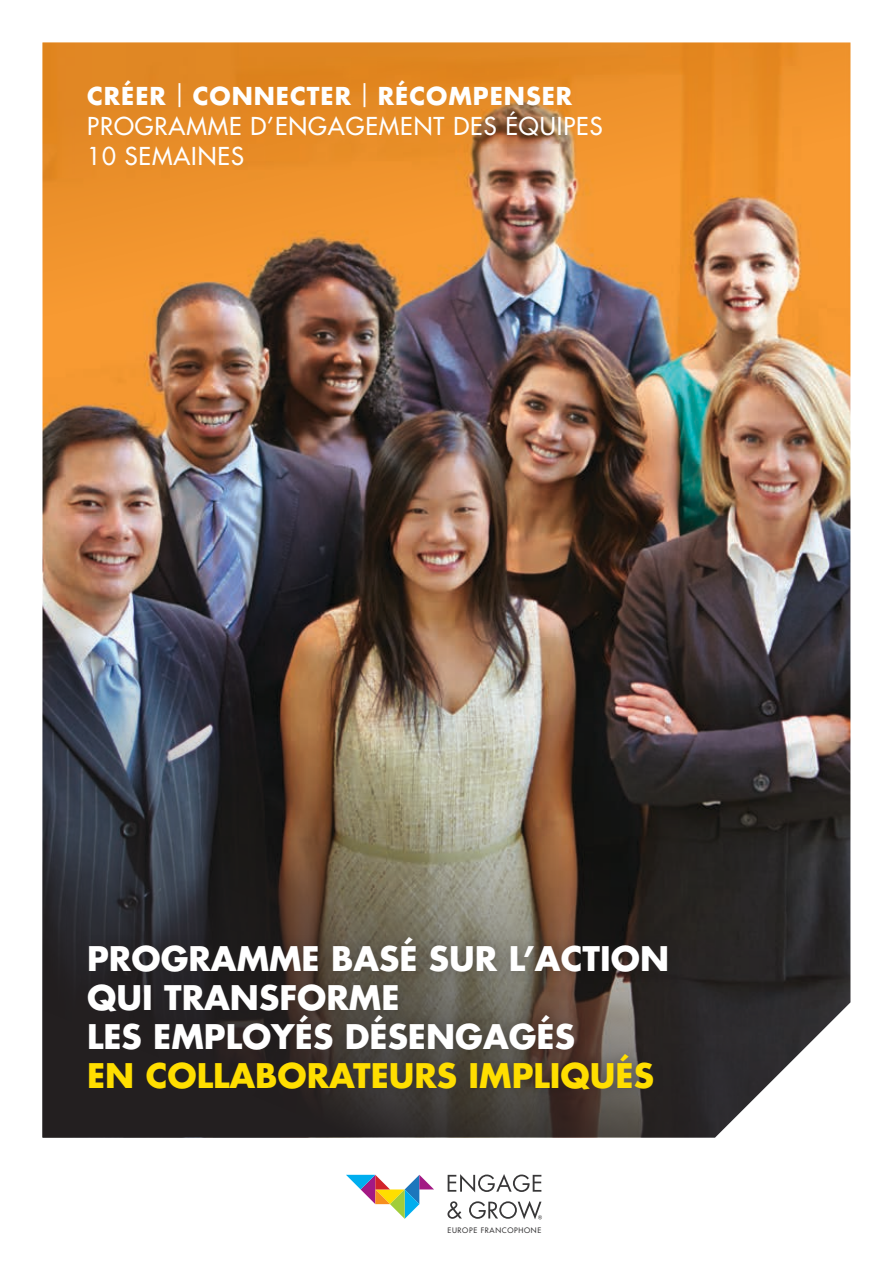
<style>
.page{position:relative;width:893px;height:1263px;background:#fff}
.page>*{position:absolute;margin:0;border:0;box-sizing:border-box;transform-origin:0 0}
.t1{font:700 33px/39px "Futura Std";color:#fff}
.t2{font:700 33px "Futura Std";color:#ffde00}
.t3{font:500 24px/30px "Futura Std";letter-spacing:.04em;color:#fff}
.t4{font:700 24px "Futura Std";letter-spacing:.04em;color:#fff}
.t5{font:500 7.35px "Futura Std";letter-spacing:.09em;color:#383738}
</style>
<div class="page">
<img style="left:43px;top:43px;width:807px;height:1094px">
<div style="left:75px;top:925px;width:605px;height:177px;background:#231f20;opacity:.4"></div>
<svg style="left:448px;top:1174px;width:93px;height:18px"></svg>
<svg style="left:447px;top:1201px;width:15px;height:18px"></svg>
<svg style="left:346px;top:1175px;width:88px;height:44px"></svg>
<svg style="left:469px;top:1201px;width:73px;height:18px"></svg>
<p class="t4" style="left:87px;top:80px;width:487px">CRÉER | CONNECTER | RÉCOMPENSER</p>
<p class="t3" style="left:87px;top:111px;width:517px">PROGRAMME D’ENGAGEMENT DES ÉQUIPES<br>10 SEMAINES</p>
<p class="t1" style="left:87px;top:939px;width:583px">PROGRAMME BASÉ SUR L’ACTION<br>QUI TRANSFORME<br>LES EMPLOYÉS DÉSENGAGÉS</p>
<p class="t2" style="left:87px;top:1054px;width:568px">EN COLLABORATEURS IMPLIQUÉS</p>
<p class="t5" style="left:447px;top:1225px;width:95px">EUROPE FRANCOPHONE</p>
</div>
